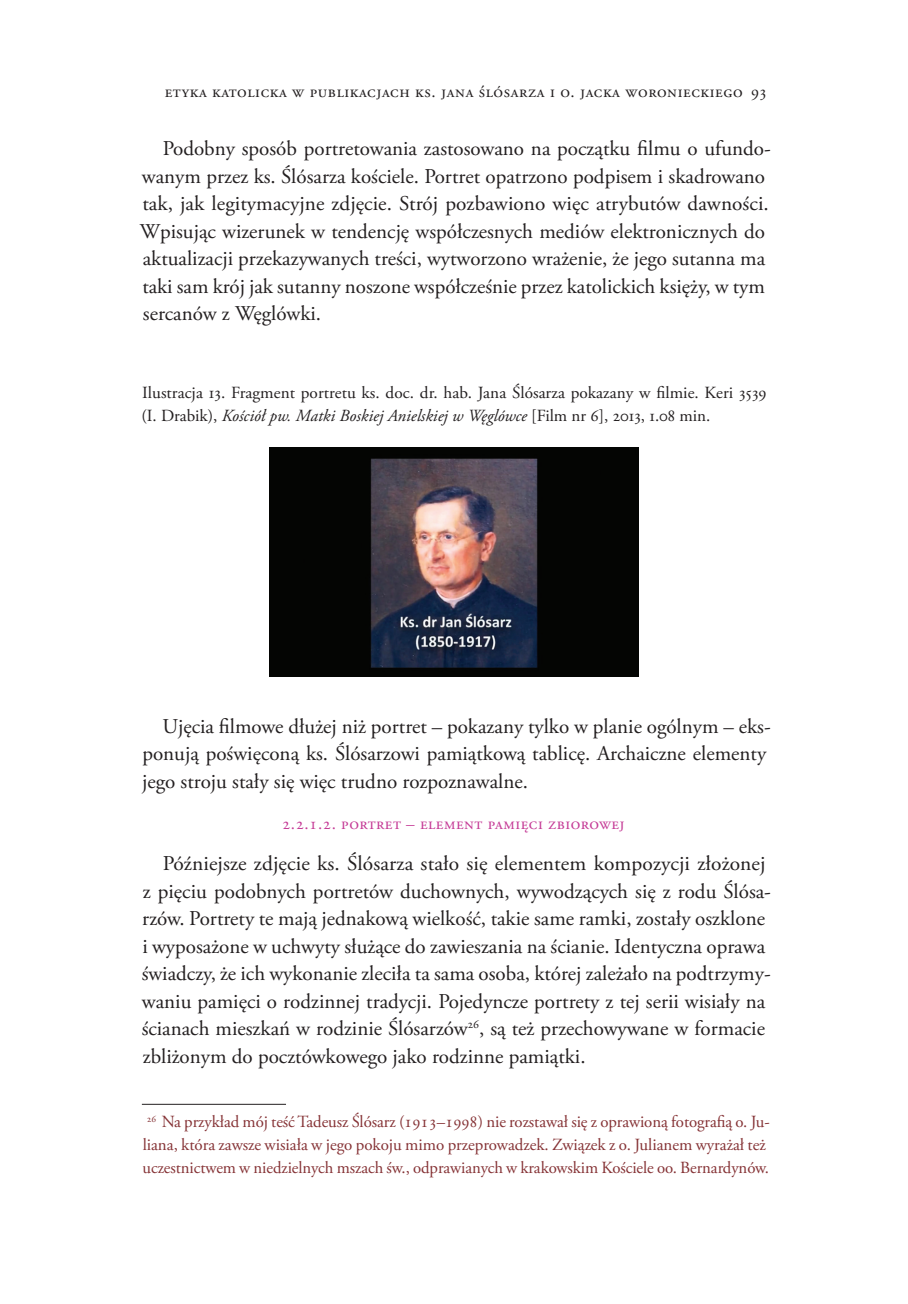
<style>
.page{position:relative;width:908px;height:1304px;background:#fff}
.page>*{position:absolute;margin:0;border:0;box-sizing:border-box;transform-origin:0 0}
.t1{font:21px/27.6px "Adobe Garamond Pro";color:#231f20}
.t2{font:17px/23px "Adobe Garamond Pro";letter-spacing:-.015em;color:#853235}
.t3{font:17px/23px "Adobe Garamond Pro";letter-spacing:-.005em;color:#231f20}
.t4{font:17px "Adobe Garamond Pro";letter-spacing:.035em;color:#231f20}
.t5{font:17px "Adobe Garamond Pro";letter-spacing:.03em;color:#c53b96}
.s1{font-style:italic}
</style>
<div class="page">
<hr style="left:142px;top:1104px;width:144px;height:1px;background:#231f20">
<img style="left:269px;top:448px;width:369px;height:229px">
<p class="t4" style="left:165px;top:82px;width:602px">Etyka katolicka w publikacjach ks. Jana Ślósarza i o. Jacka Woronieckiego 93</p>
<p class="t1" style="left:140px;top:136px;width:632px;text-indent:23px">Podobny sposób portretowania zastosowano na początku filmu o ufundo&shy;wanym przez ks. Ślósarza kościele. Portret opatrzono podpisem i skadrowano tak, jak legitymacyjne zdjęcie. Strój pozbawiono więc atrybutów dawności.<br>Wpisując wizerunek w tendencję współczesnych mediów elektronicznych do aktualizacji przekazywanych treści, wytworzono wrażenie, że jego sutanna ma taki sam krój jak sutanny noszone współcześnie przez katolickich księży, w tym sercanów z Węglówki.</p>
<p class="t3" style="left:141px;top:382px;width:626px">Ilustracja 13. Fragment portretu ks. doc. dr. hab. Jana Ślósarza pokazany w filmie. Keri 3539 (I. Drabik), <span class="s1">Kościół pw. Matki Boskiej Anielskiej w Węglówce</span> [Film nr 6], 2013, 1.08 min.</p>
<p class="t1" style="left:142px;top:713px;width:630px;text-indent:20px">Ujęcia filmowe dłużej niż portret – pokazany tylko w planie ogólnym – eks&shy;ponują poświęconą ks. Ślósarzowi pamiątkową tablicę. Archaiczne elementy jego stroju stały się więc trudno rozpoznawalne.</p>
<p class="t5" style="left:282px;top:813px;width:344px">2.2.1.2. Portret – element pamięci zbiorowej</p>
<p class="t1" style="left:142px;top:851px;width:630px;text-indent:21px">Późniejsze zdjęcie ks. Ślósarza stało się elementem kompozycji złożonej z pięciu podobnych portretów duchownych, wywodzących się z rodu Ślósa&shy;rzów. Portrety te mają jednakową wielkość, takie same ramki, zostały oszklone i wyposażone w uchwyty służące do zawieszania na ścianie. Identyczna oprawa świadczy, że ich wykonanie zleciła ta sama osoba, której zależało na podtrzymy&shy;waniu pamięci o rodzinnej tradycji. Pojedyncze portrety z tej serii wisiały na ścianach mieszkań w rodzinie Ślósarzów<sup>26</sup>, są też przechowywane w formacie zbliżonym do pocztówkowego jako rodzinne pamiątki.</p>
<p class="t2" style="left:142px;top:1111px;width:628px"><sup>26</sup> Na przykład mój teść Tadeusz Ślósarz (1913–1998) nie rozstawał się z oprawioną fotografią o. Ju&shy;liana, która zawsze wisiała w jego pokoju mimo przeprowadzek. Związek z o. Julianem wyrażał też uczestnictwem w niedzielnych mszach św., odprawianych w krakowskim Kościele oo. Bernardynów.</p>
</div>
